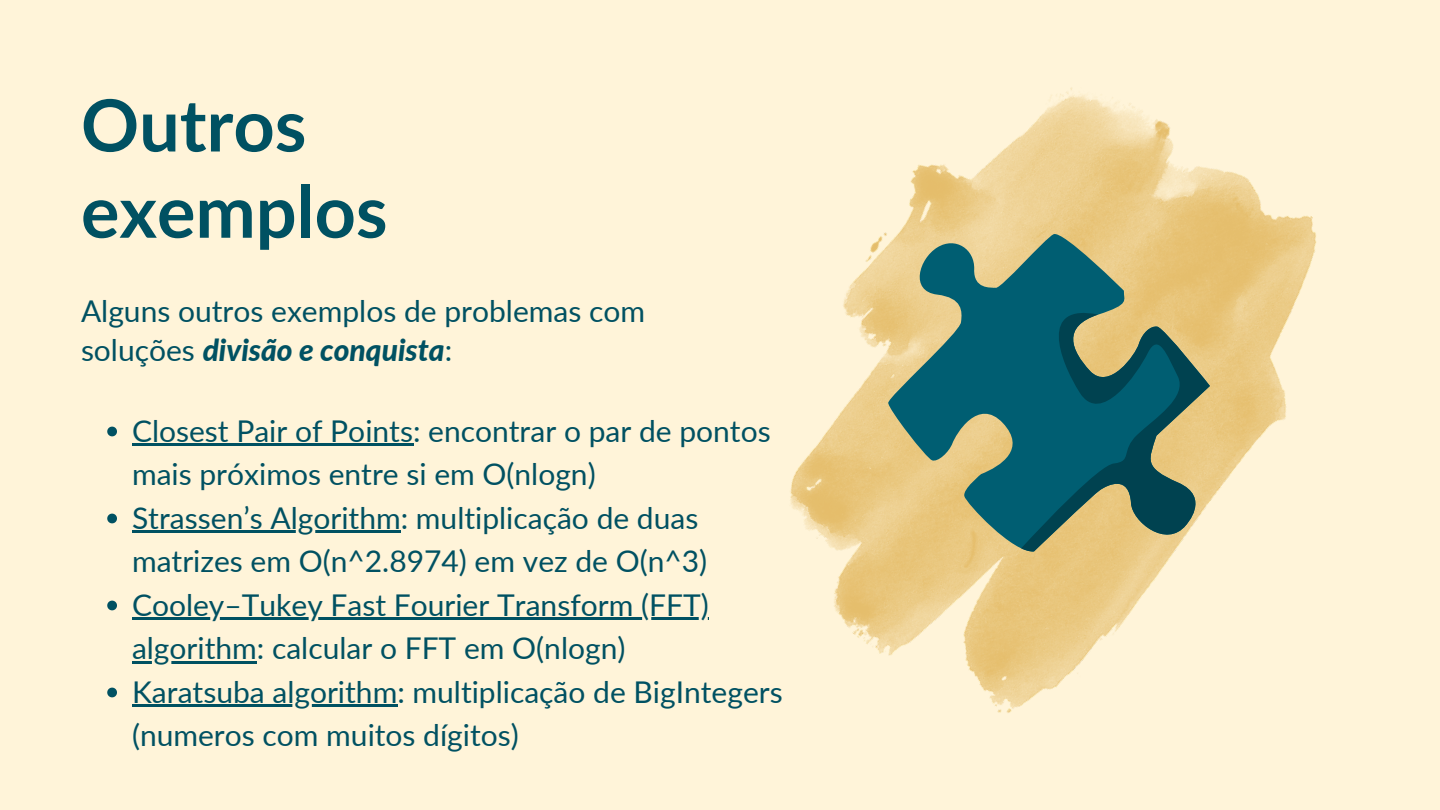
<style>
.page{position:relative;width:1440px;height:810px;background:#fff4d9}
.page>*{position:absolute;margin:0;border:0;box-sizing:border-box;transform-origin:0 0}
.t1{font:700 72px/86.2px "Lato";color:#005162}
.t2{font:30px/43.5px "Lato";color:#005162}
.t3{font:italic 800 30px "Lato";color:#005162}
.s1{font-weight:400;font-style:normal}
</style>
<div class="page">
<svg style="left:107px;top:427px;width:10px;height:9px"></svg>
<hr style="left:132px;top:443px;width:281px;height:3px;background:#005162">
<svg style="left:107px;top:514px;width:10px;height:9px"></svg>
<hr style="left:132px;top:530px;width:269px;height:3px;background:#005162">
<svg style="left:107px;top:601px;width:10px;height:9px"></svg>
<hr style="left:132px;top:617px;width:577px;height:3px;background:#005162">
<hr style="left:132px;top:661px;width:125px;height:3px;background:#005162">
<svg style="left:107px;top:688px;width:10px;height:9px"></svg>
<hr style="left:132px;top:704px;width:265px;height:3px;background:#005162">
<img style="left:698px;top:87px;width:619px;height:626px">
<svg style="left:888px;top:230px;width:324px;height:324px;background:#889d7d"></svg>
<svg style="left:1021px;top:303px;width:191px;height:249px;background:#587f70"></svg>
<p class="t1" style="left:81px;top:81px;width:308px">Outros exemplos</p>
<p class="t2" style="left:81px;top:289px;width:566px">Alguns outros exemplos de problemas com</p>
<p class="t3" style="left:81px;top:332px;width:373px"><span class="s1">soluções</span> divisão e conquista<span class="s1">:</span></p>
<p class="t2" style="left:132px;top:408px;width:640px">Closest Pair of Points: encontrar o par de pontos mais próximos entre si em O(nlogn)</p>
<p class="t2" style="left:132px;top:495px;width:577px">Strassen’s Algorithm: multiplicação de duas matrizes em O(n^2.8974) em vez de O(n^3)</p>
<p class="t2" style="left:132px;top:582px;width:578px">Cooley–Tukey Fast Fourier Transform (FFT) algorithm: calcular o FFT em O(nlogn)</p>
<p class="t2" style="left:132px;top:669px;width:652px">Karatsuba algorithm: multiplicação de BigIntegers (numeros com muitos dígitos)</p>
</div>
